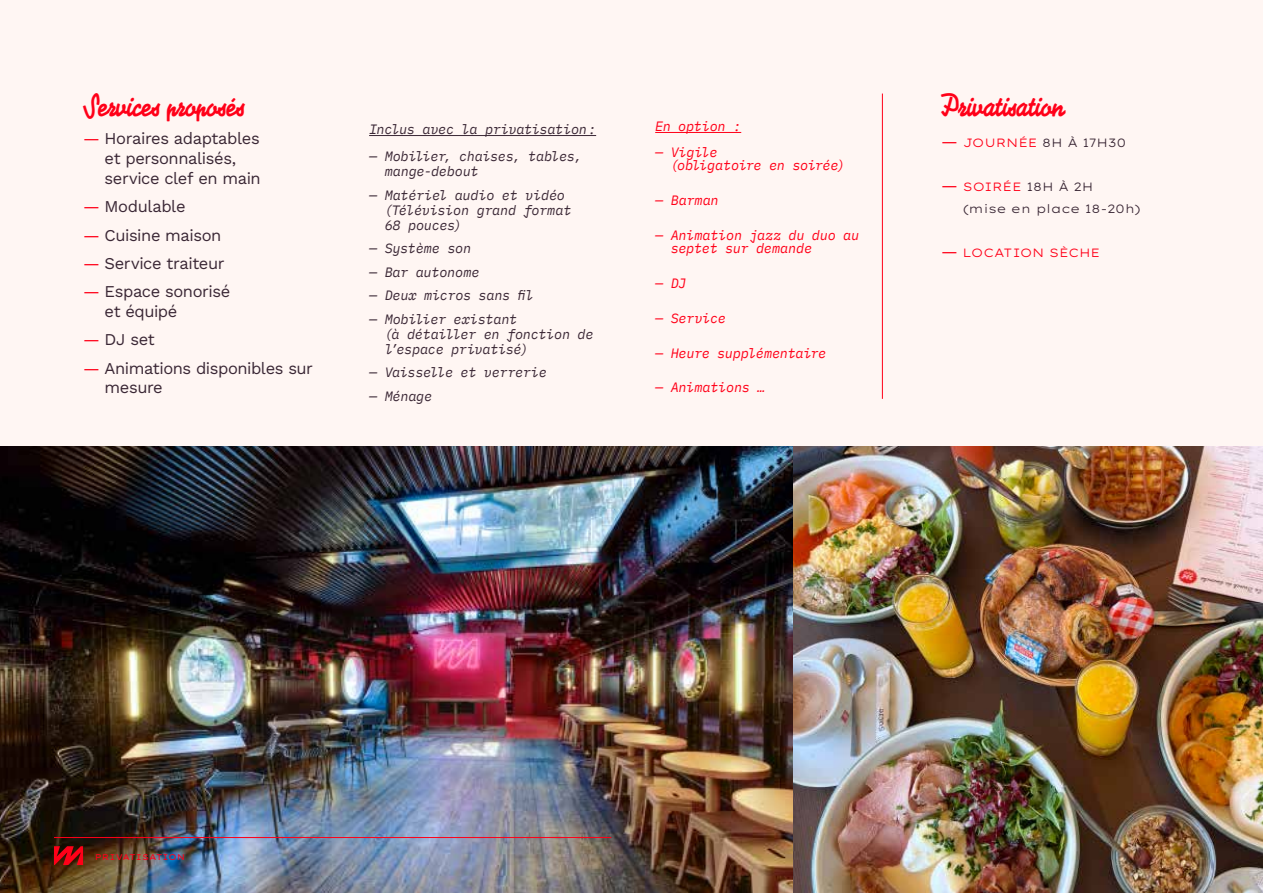
<style>
.page{position:relative;width:1263px;height:893px;background:#fff}
.page>*{position:absolute;margin:0;border:0;box-sizing:border-box;transform-origin:0 0}
.t1{font:700 30px "Veltro";letter-spacing:-.02em;color:#ff0018}
.t2{font:16.5px/19.8px "Work Sans";letter-spacing:-.025em;color:#3a2735}
.t3{font:italic 13.5px/15px "IBM Plex Mono";letter-spacing:-.02em;color:#3a2735}
.t4{font:italic 13.5px/13.5px "IBM Plex Mono";letter-spacing:-.02em;color:#ff0018}
.t5{font:300 12px/22.5px "Lexend Peta";letter-spacing:-.015em;color:#3a2735}
.t6{font:300 12px "Lexend Peta";letter-spacing:-.01em;color:#ff0018}
.t7{font:8.25px "Lexend Peta";color:#ff0018}
.s1{color:#ff0018}
.s2{font-family:"Work Sans";font-weight:400;font-size:16.5px;color:#ff0018}
.s3{font-family:"Work Sans";font-weight:400;font-size:16.5px}
</style>
<div class="page">
<div style="left:0;top:0;width:1263px;height:889px;background:#fff6f3"></div>
<img style="left:0;top:446px;width:1263px;height:447px">
<hr style="left:369px;top:135px;width:227px;height:1px;background:#3a2735">
<hr style="left:655px;top:132px;width:86px;height:1px;background:#ff0018">
<svg style="left:54px;top:846px;width:29px;height:19px"></svg>
<hr style="left:54px;top:837px;width:557px;height:1px;background:#ff0018">
<hr style="left:882px;top:94px;width:1px;height:305px;background:#ff0018">
<h1 class="t1" style="left:83px;top:87px;width:165px">Services proposés</h1>
<p class="t2" style="left:105px;top:128px;width:158px;text-indent:-22px"><span class="s1">—</span> Horaires adaptables et personnalisés, service clef en main</p>
<p class="t2" style="left:83px;top:196px;width:104px"><span class="s1">—</span> Modulable</p>
<p class="t2" style="left:83px;top:224px;width:140px"><span class="s1">—</span> Cuisine maison</p>
<p class="t2" style="left:83px;top:253px;width:143px"><span class="s1">—</span> Service traiteur</p>
<p class="t2" style="left:105px;top:281px;width:127px;text-indent:-22px"><span class="s1">—</span> Espace sonorisé et équipé</p>
<p class="t2" style="left:83px;top:329px;width:73px"><span class="s1">—</span> DJ set</p>
<p class="t2" style="left:105px;top:357px;width:210px;text-indent:-22px"><span class="s1">—</span> Animations disponibles sur mesure</p>
<p class="t3" style="left:369px;top:121px;width:228px">Inclus avec la privatisation:</p>
<p class="t3" style="left:385px;top:149px;width:199px;text-indent:-16px">— Mobilier, chaises, tables, mange-debout</p>
<p class="t3" style="left:385px;top:187px;width:188px;text-indent:-16px">— Matériel audio et vidéo (Télévision grand format<br>68 pouces)</p>
<p class="t3" style="left:369px;top:241px;width:104px">— Système son</p>
<p class="t3" style="left:369px;top:264px;width:112px">— Bar autonome</p>
<p class="t3" style="left:369px;top:288px;width:166px">— Deux micros sans fil</p>
<p class="t3" style="left:385px;top:311px;width:210px;text-indent:-16px">— Mobilier existant<br>(à détailler en fonction de l’espace privatisé)</p>
<p class="t3" style="left:369px;top:365px;width:179px">— Vaisselle et verrerie</p>
<p class="t3" style="left:369px;top:388px;width:65px">— Ménage</p>
<p class="t4" style="left:655px;top:119px;width:88px">En option :</p>
<p class="t4" style="left:671px;top:145px;width:176px;text-indent:-16px">— Vigile<br>(obligatoire en soirée)</p>
<p class="t4" style="left:655px;top:193px;width:65px">— Barman</p>
<p class="t4" style="left:671px;top:228px;width:190px;text-indent:-16px">— Animation jazz du duo au septet sur demande</p>
<p class="t4" style="left:655px;top:276px;width:33px">— DJ</p>
<p class="t4" style="left:655px;top:311px;width:72px">— Service</p>
<p class="t4" style="left:655px;top:346px;width:173px">— Heure supplémentaire</p>
<p class="t4" style="left:655px;top:380px;width:112px">— Animations …</p>
<h1 class="t1" style="left:941px;top:87px;width:125px">Privatisation</h1>
<p class="t5" style="left:941px;top:130px;width:186px"><span class="s2">—</span> <span class="s1">JOURNÉE</span> 8H À 17H30</p>
<p class="t5" style="left:963px;top:174px;width:180px;text-indent:-22px"><span class="s2">—</span> <span class="s1">SOIRÉE</span> 18H À 2H<br>(mise en place 18-20h)</p>
<p class="t6" style="left:941px;top:244px;width:161px"><span class="s3">—</span> LOCATION SÈCHE</p>
<p class="t7" style="left:95px;top:851px;width:92px">PRIVATISATION</p>
</div>
